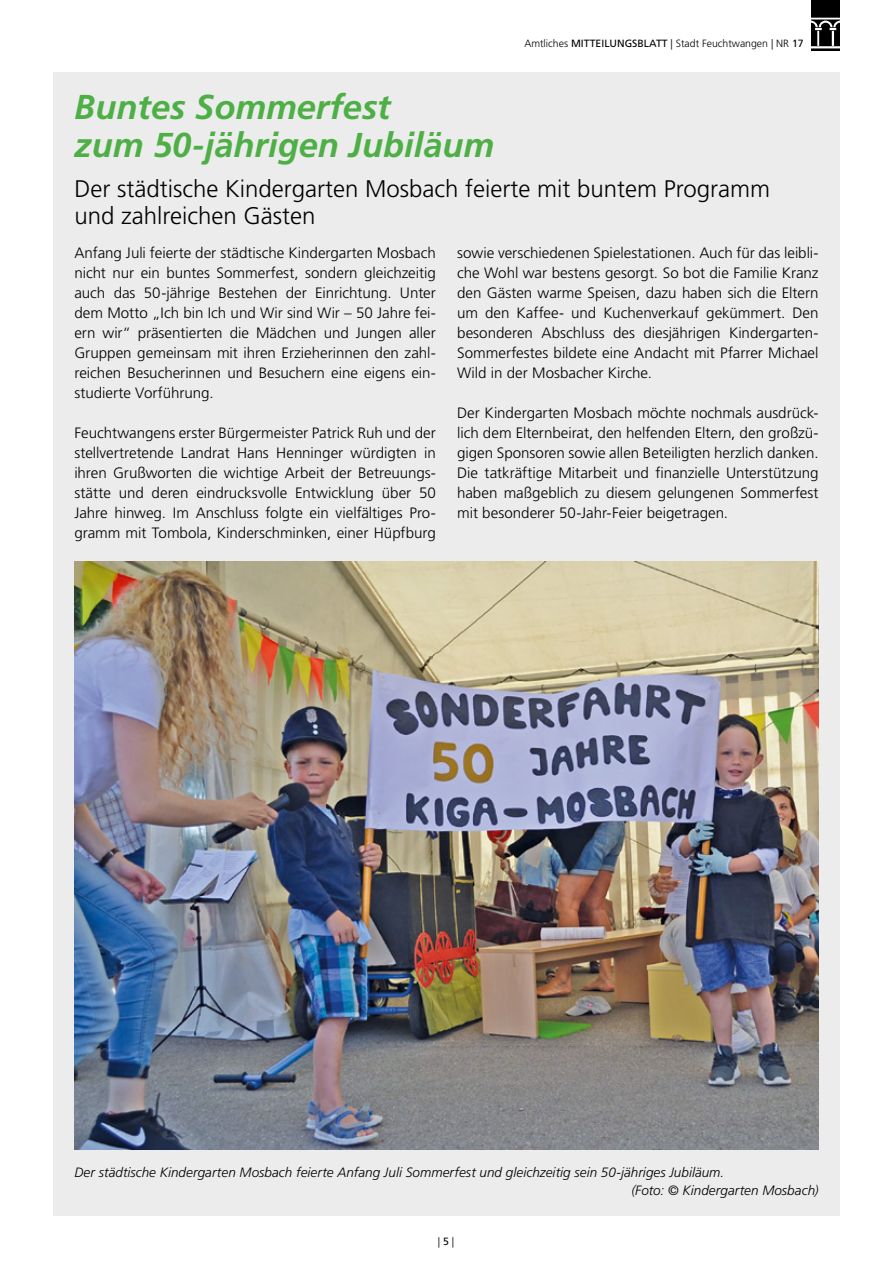
<style>
.page{position:relative;width:893px;height:1263px;background:#fff}
.page>*{position:absolute;margin:0;border:0;box-sizing:border-box;transform-origin:0 0}
.t1{font:italic 700 34.5px/37.5px "Frutiger";color:#4daf46}
.t2{font:300 24px/27px "Frutiger";color:#000}
.t3{font:300 15px/20px "Frutiger";color:#000;text-align:justify}
.t4{font:italic 300 13.5px/18px "Frutiger";color:#000}
.t5{font:300 10.5px "Frutiger";color:#000}
.s1{font-weight:400}
</style>
<div class="page">
<img style="left:812px;top:0;width:28px;height:51px">
<div style="left:53px;top:72px;width:787px;height:1144px;background:#ececec"></div>
<img style="left:74px;top:561px;width:745px;height:589px">
<p class="t5" style="left:524px;top:37px;width:281px">Amtliches <span class="s1">MITTEILUNGSBLATT</span> | Stadt Feuchtwangen | NR <span class="s1">17</span></p>
<h1 class="t1" style="left:74px;top:89px;width:421px">Buntes Sommerfest<br>zum 50-jährigen Jubiläum</h1>
<h2 class="t2" style="left:74px;top:175px;width:697px">Der städtische Kindergarten Mosbach feierte mit buntem Programm und zahlreichen Gästen</h2>
<p class="t3" style="left:74px;top:243px;width:363px">Anfang Juli feierte der städtische Kindergarten Mosbach nicht nur ein buntes Sommerfest, sondern gleichzeitig auch das 50-jährige Bestehen der Einrichtung. Unter dem Motto „Ich bin Ich und Wir sind Wir – 50 Jahre fei&shy;ern wir“ präsentierten die Mädchen und Jungen aller Gruppen gemeinsam mit ihren Erzieherinnen den zahl&shy;reichen Besucherinnen und Besuchern eine eigens ein&shy;studierte Vorführung.</p>
<p class="t3" style="left:74px;top:423px;width:363px">Feuchtwangens erster Bürgermeister Patrick Ruh und der stellvertretende Landrat Hans Henninger würdigten in ihren Grußworten die wichtige Arbeit der Betreuungs&shy;stätte und deren eindrucksvolle Entwicklung über 50<br>Jahre hinweg. Im Anschluss folgte ein vielfältiges Pro&shy;gramm mit Tombola, Kinderschminken, einer Hüpfburg</p>
<p class="t3" style="left:457px;top:243px;width:363px">sowie verschiedenen Spielestationen. Auch für das leibli&shy;che Wohl war bestens gesorgt. So bot die Familie Kranz den Gästen warme Speisen, dazu haben sich die Eltern um den Kaffee- und Kuchenverkauf gekümmert. Den besonderen Abschluss des diesjährigen Kindergarten-Sommerfestes bildete eine Andacht mit Pfarrer Michael Wild in der Mosbacher Kirche.</p>
<p class="t3" style="left:457px;top:403px;width:363px">Der Kindergarten Mosbach möchte nochmals ausdrück&shy;lich dem Elternbeirat, den helfenden Eltern, den großzü&shy;gigen Sponsoren sowie allen Beteiligten herzlich danken.<br>Die tatkräftige Mitarbeit und finanzielle Unterstützung haben maßgeblich zu diesem gelungenen Sommerfest mit besonderer 50-Jahr-Feier beigetragen.</p>
<p class="t4" style="left:631px;top:1163px;width:189px;text-indent:-557px">Der städtische Kindergarten Mosbach feierte Anfang Juli Sommerfest und gleichzeitig sein 50-jähriges Jubiläum.<br>(Foto: © Kindergarten Mosbach)</p>
<p class="t5" style="left:438px;top:1236px;width:18px">| <span class="s1">5</span> |</p>
</div>
